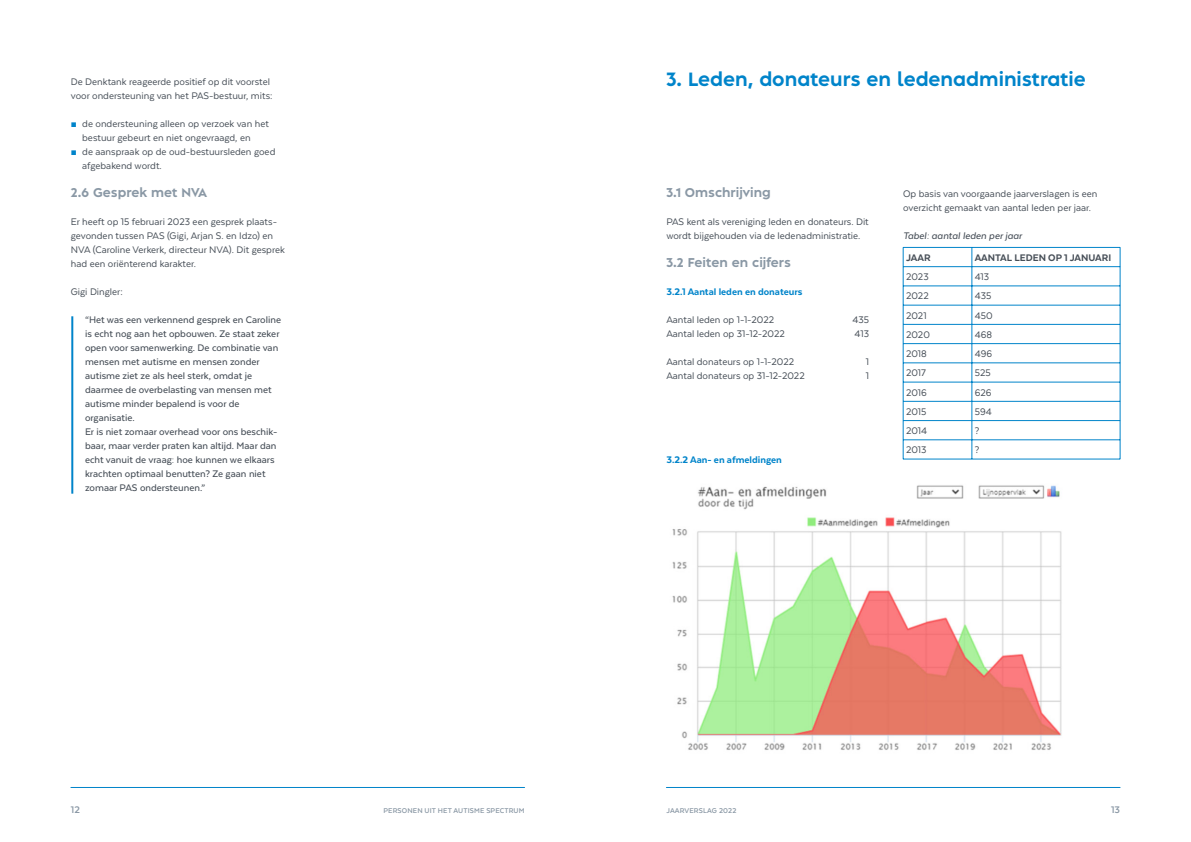
<style>
.page{position:relative;width:1191px;height:842px;background:#fff}
.page>*{position:absolute;margin:0;border:0;box-sizing:border-box;transform-origin:0 0}
.t1{font:700 18px "Albula Pro";color:#0084ca}
.t2{font:700 12px "Albula Pro";color:#8a98a5}
.t3{font:11px/14px "Texta";color:#464e57}
.t4{font:500 11px/14px "Texta";color:#464e57}
.t5{font:800 11px "Texta";color:#0084ca}
.t6{font:800 11px "Texta";color:#464e57}
.t7{font:italic 500 11px "Texta";color:#464e57}
.t8{font:700 11px "Texta";color:#8a98a5}
.t9{font:700 8px "Texta";letter-spacing:.015em;color:#8a98a5}
.s1{font-family:"Arial";font-size:10px;color:#0084ca}
</style>
<div class="page">
<hr style="left:71px;top:787px;width:453px;height:1px;background:#0084ca">
<hr style="left:666px;top:787px;width:454px;height:1px;background:#0084ca">
<hr style="left:71px;top:316px;width:2px;height:178px;background:#0084ca">
<img style="left:672px;top:485px;width:390px;height:265px">
<hr style="left:903px;top:247px;width:1px;height:212px;background:#0084ca">
<hr style="left:1120px;top:247px;width:1px;height:212px;background:#0084ca">
<hr style="left:971px;top:247px;width:1px;height:212px;background:#0084ca">
<hr style="left:903px;top:247px;width:217px;height:1px;background:#0084ca">
<hr style="left:903px;top:266px;width:217px;height:1px;background:#0084ca">
<hr style="left:903px;top:286px;width:217px;height:1px;background:#0084ca">
<hr style="left:903px;top:305px;width:217px;height:1px;background:#0084ca">
<hr style="left:903px;top:324px;width:217px;height:1px;background:#0084ca">
<hr style="left:903px;top:343px;width:217px;height:1px;background:#0084ca">
<hr style="left:903px;top:363px;width:217px;height:1px;background:#0084ca">
<hr style="left:903px;top:382px;width:217px;height:1px;background:#0084ca">
<hr style="left:903px;top:401px;width:217px;height:1px;background:#0084ca">
<hr style="left:903px;top:420px;width:217px;height:1px;background:#0084ca">
<hr style="left:903px;top:440px;width:217px;height:1px;background:#0084ca">
<hr style="left:903px;top:459px;width:217px;height:1px;background:#0084ca">
<p class="t3" style="left:71px;top:75px;width:203px">De Denktank reageerde positief op dit voorstel voor ondersteuning van het PAS-bestuur, mits:</p>
<p class="t3" style="left:82px;top:117px;width:188px;text-indent:-11px"><span class="s1">■</span> de ondersteuning alleen op verzoek van het bestuur gebeurt en niet ongevraagd, en</p>
<p class="t3" style="left:82px;top:145px;width:195px;text-indent:-11px"><span class="s1">■</span> de aanspraak op de oud-bestuursleden goed afgebakend wordt.</p>
<p class="t2" style="left:71px;top:187px;width:138px">2.6 Gesprek met NVA</p>
<p class="t3" style="left:71px;top:215px;width:215px">Er heeft op 15 februari 2023 een gesprek plaats&shy;gevonden tussen PAS (Gigi, Arjan S. en Idzo) en NVA (Caroline Verkerk, directeur NVA). Dit gesprek had een oriënterend karakter.</p>
<p class="t3" style="left:71px;top:285px;width:53px">Gigi Dingler:</p>
<p class="t4" style="left:85px;top:313px;width:197px">“Het was een verkennend gesprek en Caroline is echt nog aan het opbouwen. Ze staat zeker open voor samenwerking. De combinatie van mensen met autisme en mensen zonder autisme ziet ze als heel sterk, omdat je daarmee de overbelasting van mensen met autisme minder bepalend is voor de organisatie.<br>Er is niet zomaar overhead voor ons beschik&shy;baar, maar verder praten kan altijd. Maar dan echt vanuit de vraag: hoe kunnen we elkaars krachten optimaal benutten? Ze gaan niet zomaar PAS ondersteunen.”</p>
<h1 class="t1" style="left:666px;top:71px;width:421px">3. Leden, donateurs en ledenadministratie</h1>
<p class="t2" style="left:666px;top:187px;width:106px">3.1 Omschrijving</p>
<p class="t3" style="left:666px;top:215px;width:204px">PAS kent als vereniging leden en donateurs. Dit wordt bijgehouden via de ledenadministratie.</p>
<p class="t2" style="left:666px;top:257px;width:126px">3.2 Feiten en cijfers</p>
<p class="t5" style="left:666px;top:287px;width:138px">3.2.1 Aantal leden en donateurs</p>
<p class="t3" style="left:666px;top:313px;width:109px">Aantal leden op 1-1-2022</p>
<p class="t3" style="left:852px;top:313px;width:18px">435</p>
<p class="t3" style="left:666px;top:327px;width:120px">Aantal leden op 31-12-2022</p>
<p class="t3" style="left:854px;top:327px;width:16px">413</p>
<p class="t3" style="left:666px;top:355px;width:129px">Aantal donateurs op 1-1-2022</p>
<p class="t3" style="left:866px;top:355px;width:5px">1</p>
<p class="t3" style="left:666px;top:369px;width:140px">Aantal donateurs op 31-12-2022</p>
<p class="t3" style="left:866px;top:369px;width:5px">1</p>
<p class="t5" style="left:666px;top:455px;width:117px">3.2.2 Aan- en afmeldingen</p>
<p class="t3" style="left:903px;top:187px;width:196px">Op basis van voorgaande jaarverslagen is een overzicht gemaakt van aantal leden per jaar.</p>
<p class="t7" style="left:903px;top:231px;width:120px">Tabel: aantal leden per jaar</p>
<p class="t6" style="left:906px;top:253px;width:26px">JAAR</p>
<p class="t6" style="left:974px;top:253px;width:138px">AANTAL LEDEN OP 1 JANUARI</p>
<p class="t3" style="left:906px;top:270px;width:24px">2023</p>
<p class="t3" style="left:974px;top:270px;width:16px">413</p>
<p class="t3" style="left:906px;top:290px;width:24px">2022</p>
<p class="t3" style="left:974px;top:290px;width:18px">435</p>
<p class="t3" style="left:906px;top:309px;width:22px">2021</p>
<p class="t3" style="left:974px;top:309px;width:19px">450</p>
<p class="t3" style="left:906px;top:328px;width:25px">2020</p>
<p class="t3" style="left:974px;top:328px;width:19px">468</p>
<p class="t3" style="left:906px;top:347px;width:22px">2018</p>
<p class="t3" style="left:974px;top:347px;width:19px">496</p>
<p class="t3" style="left:906px;top:367px;width:21px">2017</p>
<p class="t3" style="left:974px;top:367px;width:17px">525</p>
<p class="t3" style="left:906px;top:386px;width:22px">2016</p>
<p class="t3" style="left:974px;top:386px;width:18px">626</p>
<p class="t3" style="left:906px;top:405px;width:22px">2015</p>
<p class="t3" style="left:974px;top:405px;width:18px">594</p>
<p class="t3" style="left:906px;top:424px;width:23px">2014</p>
<p class="t3" style="left:974px;top:424px;width:6px">?</p>
<p class="t3" style="left:906px;top:444px;width:22px">2013</p>
<p class="t3" style="left:974px;top:444px;width:6px">?</p>
<p class="t8" style="left:71px;top:805px;width:11px">12</p>
<p class="t9" style="left:383px;top:807px;width:143px">PERSONEN UIT HET AUTISME SPECTRUM</p>
<p class="t9" style="left:666px;top:807px;width:72px">JAARVERSLAG 2022</p>
<p class="t8" style="left:1111px;top:805px;width:11px">13</p>
</div>
